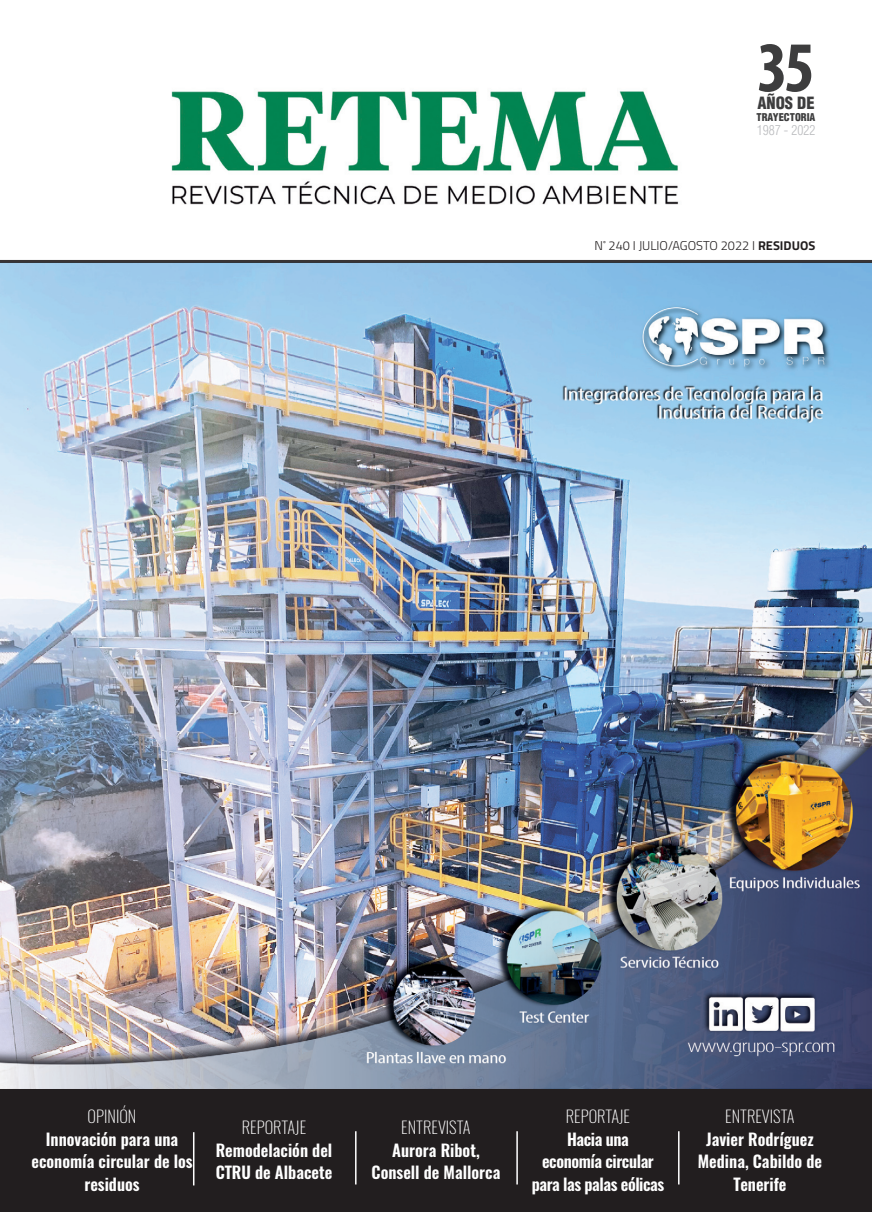
<style>
.page{position:relative;width:872px;height:1212px;background:#fff}
.page>*{position:absolute;margin:0;border:0;box-sizing:border-box;transform-origin:0 0}
.t1{font:700 condensed 72px "Myriad Pro";color:#3d3d3e}
.t2{font:600 16.5px/22.5px "Oswald";color:#fff;text-align:center}
.t3{font:200 16.5px "Oswald";color:#fff}
.t4{font:600 16.5px/22.5px "Oswald";letter-spacing:-.025em;color:#fff;text-align:center}
.t5{font:900 condensed 16.5px "Helvetica";color:#3d3d3e}
.t6{font:300 condensed 13.5px "Helvetica";color:#bbbcbf}
.t7{font:300 12.75px "Titillium";color:#221e1f}
.t8{font:900 condensed 10.5px "Helvetica";color:#3d3d3e}
.s1{font-weight:700}
</style>
<div class="page">
<img style="left:0;top:263px;width:872px;height:827px">
<img style="left:171px;top:91px;width:508px;height:114px">
<div style="left:0;top:1090px;width:872px;height:122px;background:#221e1f"></div>
<hr style="left:355px;top:1131px;width:1px;height:53px;background:#fff">
<hr style="left:516px;top:1131px;width:2px;height:53px;background:#fff">
<hr style="left:678px;top:1131px;width:1px;height:53px;background:#fff">
<hr style="left:193px;top:1132px;width:1px;height:53px;background:#fff">
<hr style="left:0;top:260px;width:872px;height:3px;background:#383435">
<h1 class="t1" style="left:757px;top:28px;width:59px">35</h1>
<p class="t5" style="left:757px;top:93px;width:59px">AÑOS DE</p>
<p class="t8" style="left:756px;top:111px;width:60px">TRAYECTORIA</p>
<p class="t6" style="left:757px;top:122px;width:60px">1987 - 2022</p>
<p class="t7" style="left:594px;top:236px;width:222px">N<sup>º</sup> 240 I JULIO/AGOSTO 2022 I <span class="s1">RESIDUOS</span></p>
<p class="t3" style="left:88px;top:1103px;width:50px">OPINIÓN</p>
<p class="t2" style="left:31px;top:1127px;width:163px">Innovación para una economía circular de los residuos</p>
<p class="t3" style="left:242px;top:1115px;width:66px">REPORTAJE</p>
<p class="t2" style="left:216px;top:1139px;width:118px;text-align:left">Remodelación del<br>CTRU de Albacete</p>
<p class="t3" style="left:401px;top:1115px;width:71px">ENTREVISTA</p>
<p class="t2" style="left:371px;top:1139px;width:130px">Aurora Ribot,<br>Consell de Mallorca</p>
<p class="t3" style="left:566px;top:1103px;width:66px">REPORTAJE</p>
<p class="t4" style="left:531px;top:1127px;width:134px">Hacia una<br>economía circular para las palas eólicas</p>
<p class="t3" style="left:725px;top:1103px;width:71px">ENTREVISTA</p>
<p class="t2" style="left:698px;top:1127px;width:126px">Javier Rodríguez<br>Medina, Cabildo de<br>Tenerife</p>
</div>
